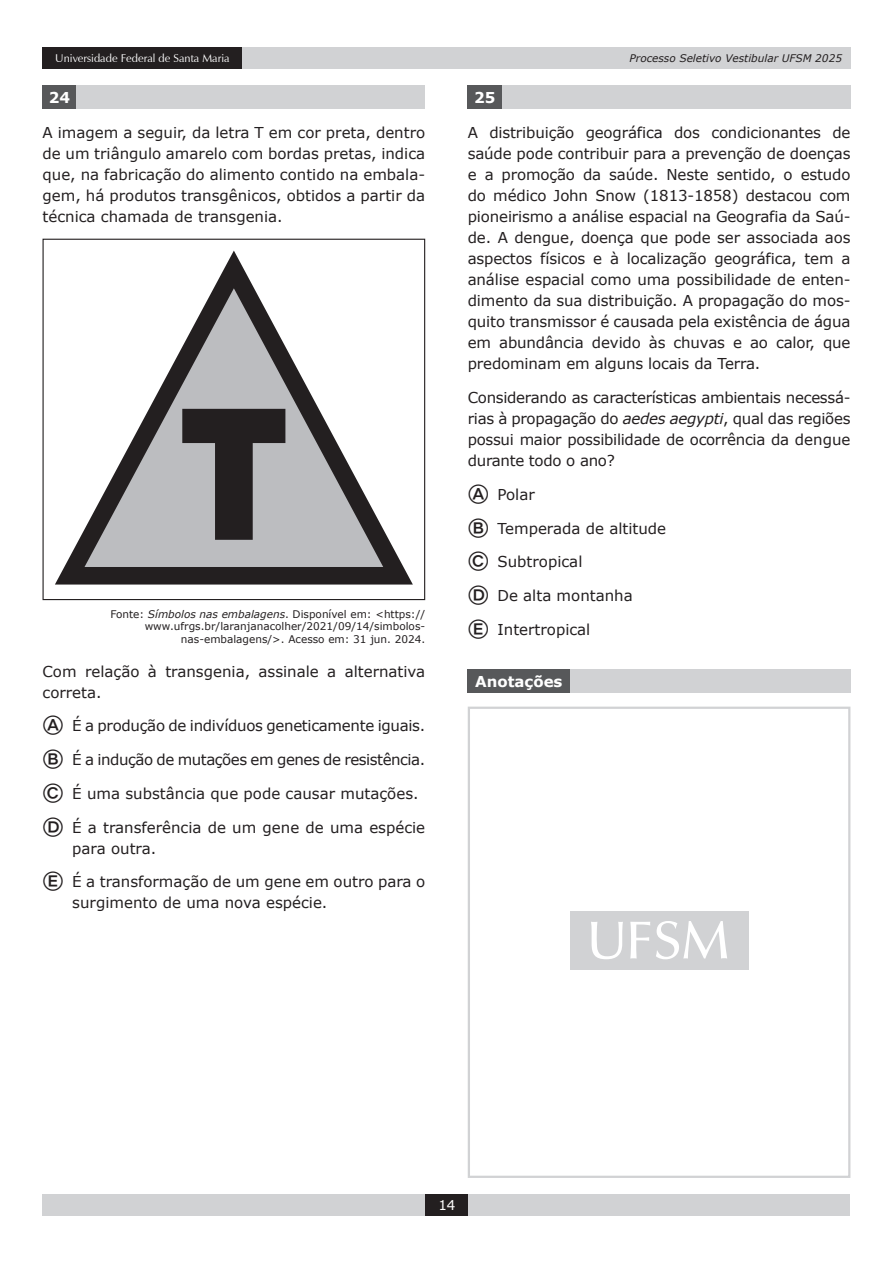
<style>
.page{position:relative;width:893px;height:1263px;background:#fff}
.page>*{position:absolute;margin:0;border:0;box-sizing:border-box;transform-origin:0 0}
.t1{font:900 187.05px "Montserrat";color:#231f20;scale:.85 1}
.t2{font:15px/21px "Verdana";color:#231f20;text-align:justify}
.t3{font:15px "Verdana";letter-spacing:-.02em;color:#231f20}
.t4{font:15px "Verdana";letter-spacing:-.03em;color:#231f20}
.t5{font:700 15px "Verdana";color:#fff}
.t6{font:13.5px "Verdana";color:#fff}
.t7{font:11.25px "Zapf Humanist 601 BT";color:#fff}
.t8{font:10.5px/12.6px "Verdana";color:#231f20;text-align:right}
.t9{font:italic 10.5px "Verdana";color:#231f20}
.s1{font-style:italic}
.s2{font-family:"Bundesbahn Pi Three";font-size:22.5px}
</style>
<div class="page">
<div style="left:234px;top:47px;width:616px;height:22px;background:#d1d2d4"></div>
<div style="left:43px;top:1194px;width:807px;height:22px;background:#d1d2d4"></div>
<div style="left:425px;top:1194px;width:43px;height:22px;background:#231f20"></div>
<div style="left:43px;top:47px;width:199px;height:22px;background:#231f20"></div>
<div style="left:43px;top:85px;width:34px;height:24px;background:#57585a"></div>
<div style="left:77px;top:85px;width:348px;height:24px;background:#d1d2d4"></div>
<svg style="left:55px;top:251px;width:358px;height:333px"></svg>
<div style="left:43px;top:239px;width:382px;height:361px;border:1px solid #231f20"></div>
<div style="left:468px;top:85px;width:34px;height:24px;background:#57585a"></div>
<div style="left:502px;top:85px;width:348px;height:24px;background:#d1d2d4"></div>
<div style="left:570px;top:911px;width:178px;height:58px;background:#d1d2d4"></div>
<svg style="left:591px;top:921px;width:136px;height:38px"></svg>
<div style="left:468px;top:707px;width:382px;height:471px;border:2px solid #d1d2d4"></div>
<div style="left:468px;top:669px;width:102px;height:24px;background:#57585a"></div>
<div style="left:570px;top:669px;width:280px;height:24px;background:#d1d2d4"></div>
<p class="t7" style="left:55px;top:51px;width:176px">Universidade Federal de Santa Maria</p>
<p class="t9" style="left:630px;top:51px;width:214px">Processo Seletivo Vestibular UFSM 2025</p>
<p class="t5" style="left:49px;top:87px;width:23px">24</p>
<p class="t2" style="left:43px;top:122px;width:384px">A imagem a seguir, da letra T em cor preta, dentro de um triângulo amarelo com bordas pretas, indica que, na fabricação do alimento contido na embala&shy;gem, há produtos transgênicos, obtidos a partir da técnica chamada de transgenia.</p>
<p class="t5" style="left:474px;top:87px;width:23px">25</p>
<p class="t2" style="left:468px;top:122px;width:384px">A distribuição geográfica dos condicionantes de saúde pode contribuir para a prevenção de doenças e a promoção da saúde. Neste sentido, o estudo do médico John Snow (1813-1858) destacou com pioneirismo a análise espacial na Geografia da Saú&shy;de. A dengue, doença que pode ser associada aos aspectos físicos e à localização geográfica, tem a análise espacial como uma possibilidade de enten&shy;dimento da sua distribuição. A propagação do mos&shy;quito transmissor é causada pela existência de água em abundância devido às chuvas e ao calor, que predominam em alguns locais da Terra.</p>
<p class="t2" style="left:468px;top:387px;width:384px">Considerando as características ambientais necessá&shy;rias à propagação do <span class="s1">aedes aegypti</span>, qual das regiões possui maior possibilidade de ocorrência da dengue durante todo o ano?</p>
<p class="t2" style="left:468px;top:484px;width:69px"><span class="s2">A</span> Polar</p>
<p class="t2" style="left:468px;top:518px;width:200px"><span class="s2">B</span> Temperada de altitude</p>
<p class="t2" style="left:468px;top:551px;width:116px"><span class="s2">C</span> Subtropical</p>
<p class="t2" style="left:468px;top:585px;width:167px"><span class="s2">D</span> De alta montanha</p>
<p class="t2" style="left:468px;top:619px;width:124px"><span class="s2">E</span> Intertropical</p>
<p class="t5" style="left:475px;top:670px;width:89px">Anotações</p>
<h1 class="t1" style="left:182px;top:333px;width:124px">T</h1>
<p class="t8" style="left:110px;top:607px;width:316px">Fonte: <span class="s1">Símbolos nas embalagens</span>. Disponível em: &lt;https:// www.ufrgs.br/laranjanacolher/2021/09/14/simbolos&shy;nas-embalagens/&gt;. Acesso em: 31 jun. 2024.</p>
<p class="t2" style="left:43px;top:660px;width:384px">Com relação à transgenia, assinale a alternativa correta.</p>
<p class="t3" style="left:43px;top:716px;width:384px"><span class="s2">A</span> É a produção de indivíduos geneticamente iguais.</p>
<p class="t4" style="left:43px;top:749px;width:384px"><span class="s2">B</span> É a indução de mutações em genes de resistência.</p>
<p class="t2" style="left:43px;top:783px;width:378px"><span class="s2">C</span> É uma substância que pode causar mutações.</p>
<p class="t2" style="left:72px;top:817px;width:354px;text-indent:-30px"><span class="s2">D</span> É a transferência de um gene de uma espécie para outra.</p>
<p class="t2" style="left:72px;top:871px;width:354px;text-indent:-30px"><span class="s2">E</span> É a transformação de um gene em outro para o surgimento de uma nova espécie.</p>
<p class="t6" style="left:438px;top:1196px;width:19px">14</p>
</div>
